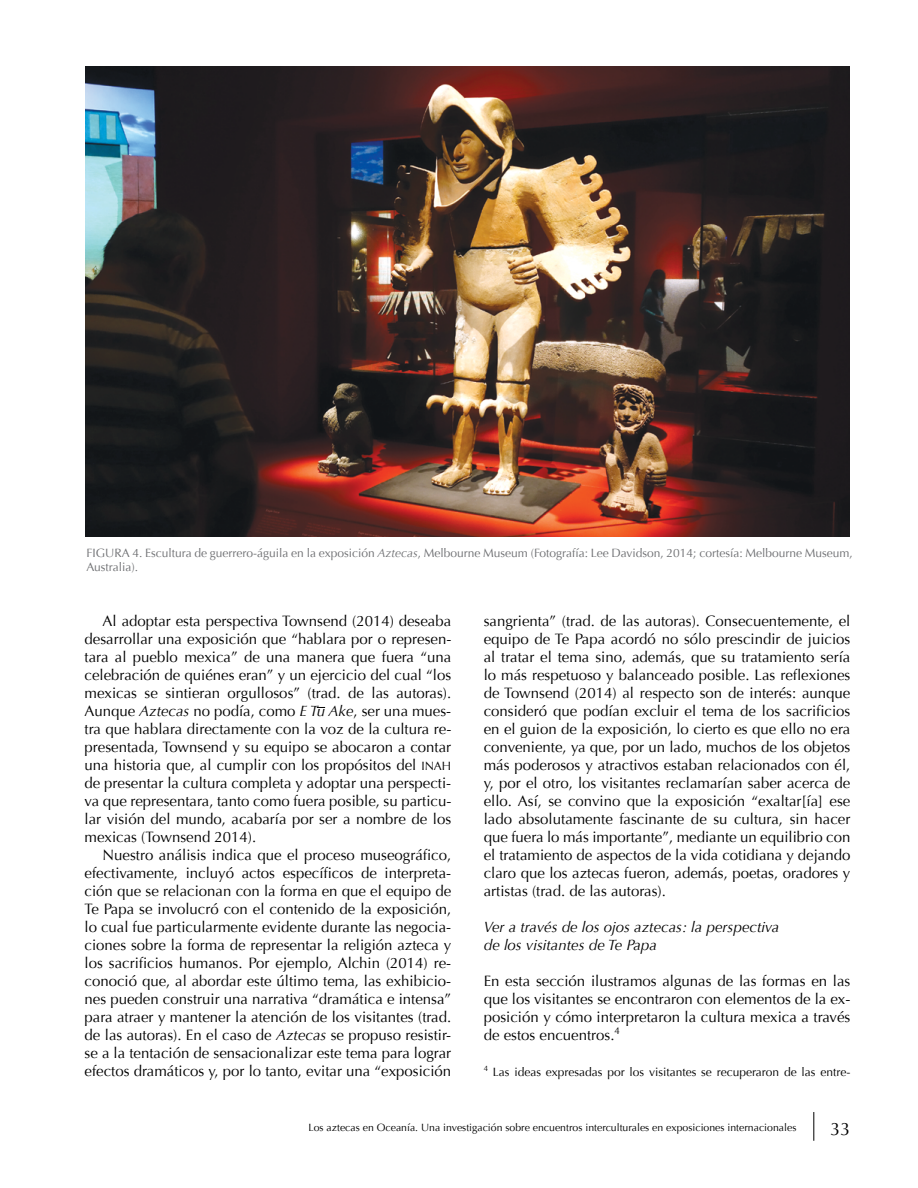
<style>
.page{position:relative;width:918px;height:1188px;background:#fff}
.page>*{position:absolute;margin:0;border:0;box-sizing:border-box;transform-origin:0 0}
.t1{font:18px "Optima";color:#000}
.t2{font:15px/18px "Optima";color:#000;text-align:justify}
.t3{font:italic 15px/18px "Optima";color:#000}
.t4{font:12px/13.5px "Optima";color:#6d6e71}
.t5{font:12px "Optima";color:#000}
.t6{font:10.5px "Optima";color:#000}
.s1{font-style:italic}
.s2{font-family:"Optima Regular SC800";font-size:12px}
</style>
<div class="page">
<svg style="left:814px;top:1112px;width:1px;height:29px"></svg>
<img style="left:86px;top:67px;width:764px;height:469px">
<p class="t4" style="left:86px;top:547px;width:768px">FIGURA 4. Escultura de guerrero-águila en la exposición <span class="s1">Aztecas</span>, Melbourne Museum (Fotografía: Lee Davidson, 2014; cortesía: Melbourne Museum,<br>Australia).</p>
<p class="t2" style="left:85px;top:613px;width:368px;text-indent:18px">Al adoptar esta perspectiva Townsend (2014) deseaba desarrollar una exposición que “hablara por o represen&shy;tara al pueblo mexica” de una manera que fuera “una celebración de quiénes eran” y un ejercicio del cual “los mexicas se sintieran orgullosos” (trad. de las autoras).<br>Aunque <span class="s1">Aztecas</span> no podía, como <span class="s1">E Tu Ake</span>, ser una mues&shy;tra que hablara directamente con la voz de la cultura re&shy;presentada, Townsend y su equipo se abocaron a contar una historia que, al cumplir con los propósitos del <span class="s2">inah </span>de presentar la cultura completa y adoptar una perspecti&shy;va que representara, tanto como fuera posible, su particu&shy;lar visión del mundo, acabaría por ser a nombre de los mexicas (Townsend 2014).</p>
<p class="t2" style="left:85px;top:847px;width:368px;text-indent:18px">Nuestro análisis indica que el proceso museográfico, efectivamente, incluyó actos específicos de interpreta&shy;ción que se relacionan con la forma en que el equipo de Te Papa se involucró con el contenido de la exposición, lo cual fue particularmente evidente durante las negocia&shy;ciones sobre la forma de representar la religión azteca y los sacrificios humanos. Por ejemplo, Alchin (2014) re&shy;conoció que, al abordar este último tema, las exhibicio&shy;nes pueden construir una narrativa “dramática e intensa” para atraer y mantener la atención de los visitantes (trad. de las autoras). En el caso de <span class="s1">Aztecas</span> se propuso resistir&shy;se a la tentación de sensacionalizar este tema para lograr efectos dramáticos y, por lo tanto, evitar una “exposición</p>
<p class="t2" style="left:484px;top:613px;width:368px">sangrienta” (trad. de las autoras). Consecuentemente, el equipo de Te Papa acordó no sólo prescindir de juicios al tratar el tema sino, además, que su tratamiento sería lo más respetuoso y balanceado posible. Las reflexiones de Townsend (2014) al respecto son de interés: aunque consideró que podían excluir el tema de los sacrificios en el guion de la exposición, lo cierto es que ello no era conveniente, ya que, por un lado, muchos de los objetos más poderosos y atractivos estaban relacionados con él, y, por el otro, los visitantes reclamarían saber acerca de ello. Así, se convino que la exposición “exaltar[ía] ese lado absolutamente fascinante de su cultura, sin hacer que fuera lo más importante”, mediante un equilibrio con el tratamiento de aspectos de la vida cotidiana y dejando claro que los aztecas fueron, además, poetas, oradores y artistas (trad. de las autoras).</p>
<p class="t3" style="left:484px;top:919px;width:297px">Ver a través de los ojos aztecas: la perspectiva de los visitantes de Te Papa</p>
<p class="t2" style="left:484px;top:972px;width:368px">En esta sección ilustramos algunas de las formas en las que los visitantes se encontraron con elementos de la ex&shy;posición y cómo interpretaron la cultura mexica a través de estos encuentros.<sup>4</sup></p>
<p class="t5" style="left:484px;top:1065px;width:368px"><sup>4</sup> Las ideas expresadas por los visitantes se recuperaron de las entre-</p>
<p class="t6" style="left:308px;top:1121px;width:489px">Los aztecas en Oceanía. Una investigación sobre encuentros interculturales en exposiciones internacionales</p>
<p class="t1" style="left:830px;top:1119px;width:22px">33</p>
</div>
